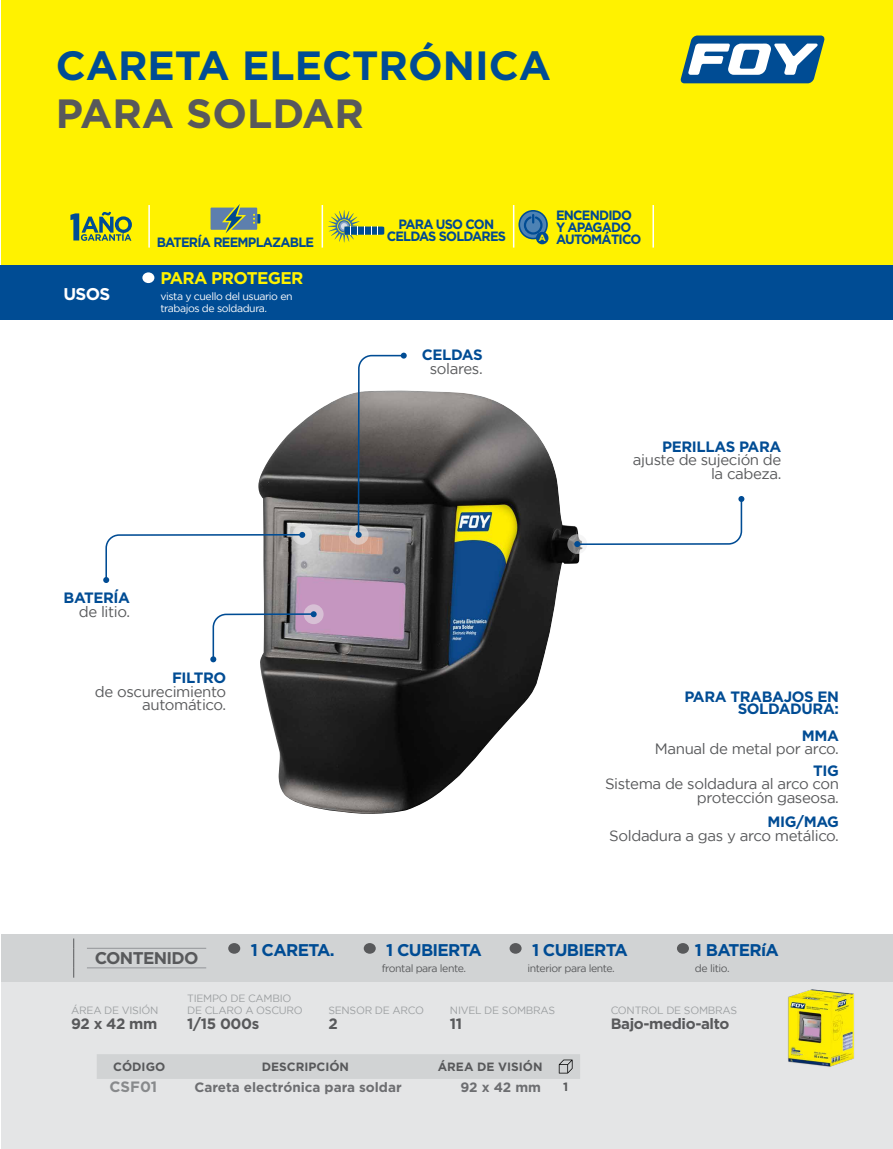
<style>
.page{position:relative;width:893px;height:1149px;background:#fff}
.page>*{position:absolute;margin:0;border:0;box-sizing:border-box;transform-origin:0 0}
.t1{font:700 40.8px "Gotham";color:#004c94}
.t2{font:700 40.8px "Gotham";color:#58595b}
.t3{font:700 16.95px "Gotham";letter-spacing:-.04em;color:#004c94}
.t4{font:700 16.95px "Gotham";letter-spacing:-.04em;color:#fff200}
.t5{font:700 16.95px "Gotham";letter-spacing:-.04em;color:#58595b}
.t6{font:700 16.95px "Gotham";color:#fff}
.t7{font:15px/13.5px "Gotham";letter-spacing:-.025em;color:#58595b;text-align:right}
.t8{font:700 15px/12px "Gotham";letter-spacing:-.025em;color:#004c94;text-align:right}
.t9{font:700 15px "Gotham";letter-spacing:-.025em;color:#58595b}
.t10{font:700 15px "Gotham";color:#888a8c}
.t11{font:700 13.5px/12px "Gotham";letter-spacing:-.06em;color:#004892;text-align:center;scale:.95 1}
.t12{font:700 13.5px "Gotham";color:#6d6e71}
.t13{font:700 12px "Gotham";color:#58595b}
.t14{font:10.5px/12px "Gotham";letter-spacing:-.025em;color:#9da0a2}
.t15{font:10.5px/12px "Gotham";letter-spacing:-.04em;color:#fff}
.t16{font:10.5px "Gotham";letter-spacing:-.04em;color:#58595b}
.t17{font:700 9px "Gotham";color:#fff200}
</style>
<div class="page">
<div style="left:1px;top:0;width:892px;height:292px;background:#fff200"></div>
<svg style="left:680px;top:35px;width:145px;height:48px"></svg>
<div style="left:0;top:265px;width:893px;height:54px;background:#004c94"></div>
<div style="left:1px;top:981px;width:892px;height:167px;background:#e4e5e6"></div>
<div style="left:1px;top:934px;width:892px;height:47px;background:#d1d3d4"></div>
<img style="left:258px;top:390px;width:322px;height:424px">
<div style="left:97px;top:1054px;width:483px;height:24px;background:#d1d3d4"></div>
<svg style="left:304px;top:604px;width:20px;height:20px"></svg>
<svg style="left:210px;top:611px;width:107px;height:51px"></svg>
<div style="left:292px;top:525px;width:20px;height:19px;background:#dddedd;border-radius:50%"></div>
<svg style="left:103px;top:531px;width:202px;height:52px"></svg>
<div style="left:142px;top:272px;width:12px;height:11px;background:#fff;border-radius:50%"></div>
<svg style="left:73px;top:938px;width:1px;height:39px"></svg>
<hr style="left:87px;top:947px;width:119px;height:1px;background:#939598">
<hr style="left:87px;top:967px;width:119px;height:1px;background:#939598">
<div style="left:228px;top:942px;width:12px;height:11px;background:#58595b;border-radius:50%"></div>
<div style="left:364px;top:942px;width:12px;height:11px;background:#58595b;border-radius:50%"></div>
<div style="left:510px;top:942px;width:12px;height:11px;background:#58595b;border-radius:50%"></div>
<div style="left:677px;top:942px;width:12px;height:11px;background:#58595b;border-radius:50%"></div>
<hr style="left:148px;top:205px;width:2px;height:42px;background:#fff">
<hr style="left:322px;top:205px;width:1px;height:42px;background:#fff">
<hr style="left:513px;top:205px;width:1px;height:42px;background:#fff">
<hr style="left:652px;top:205px;width:2px;height:42px;background:#fff">
<svg style="left:70px;top:212px;width:62px;height:29px"></svg>
<svg style="left:567px;top:534px;width:20px;height:20px"></svg>
<svg style="left:574px;top:496px;width:170px;height:51px"></svg>
<svg style="left:349px;top:524px;width:20px;height:20px"></svg>
<svg style="left:356px;top:352px;width:51px;height:185px"></svg>
<svg style="left:211px;top:204px;width:49px;height:29px"></svg>
<svg style="left:328px;top:210px;width:56px;height:33px"></svg>
<img style="left:779px;top:981px;width:81px;height:86px">
<svg style="left:518px;top:210px;width:30px;height:29px"></svg>
<div style="left:536px;top:232px;width:12px;height:12px;background:#004c94;border-radius:50%"></div>
<h1 class="t1" style="left:56px;top:42px;width:497px">CARETA ELECTRÓNICA</h1>
<h1 class="t2" style="left:56px;top:90px;width:310px">PARA SOLDAR</h1>
<p class="t6" style="left:63px;top:284px;width:48px">USOS</p>
<p class="t11" style="left:157px;top:236px;width:167px">BATERÍA REEMPLAZABLE</p>
<p class="t4" style="left:160px;top:268px;width:144px">PARA PROTEGER</p>
<p class="t15" style="left:160px;top:290px;width:134px">vista y cuello del usuario en trabajos de soldadura.</p>
<p class="t8" style="left:64px;top:591px;width:68px">BATERÍA</p>
<p class="t7" style="left:79px;top:604px;width:53px">de litio.</p>
<p class="t8" style="left:172px;top:671px;width:56px">FILTRO</p>
<p class="t7" style="left:95px;top:684px;width:133px">de oscurecimiento automático.</p>
<p class="t11" style="left:387px;top:217px;width:127px">PARA USO CON<br>CELDAS SOLDARES</p>
<p class="t11" style="left:556px;top:209px;width:91px;text-align:left">ENCENDIDO<br>Y APAGADO<br>AUTOMÁTICO</p>
<p class="t17" style="left:539px;top:232px;width:9px">A</p>
<p class="t8" style="left:422px;top:348px;width:62px">CELDAS</p>
<p class="t7" style="left:430px;top:361px;width:54px">solares.</p>
<p class="t8" style="left:662px;top:440px;width:121px">PERILLAS PARA</p>
<p class="t7" style="left:633px;top:453px;width:150px">ajuste de sujeción de la cabeza.</p>
<p class="t8" style="left:684px;top:689px;width:156px">PARA TRABAJOS EN<br>SOLDADURA:</p>
<p class="t8" style="left:802px;top:728px;width:39px">MMA</p>
<p class="t7" style="left:655px;top:741px;width:186px">Manual de metal por arco.</p>
<p class="t8" style="left:813px;top:763px;width:27px">TIG</p>
<p class="t7" style="left:605px;top:776px;width:235px">Sistema de soldadura al arco con protección gaseosa.</p>
<p class="t8" style="left:767px;top:815px;width:73px">MIG/MAG</p>
<p class="t7" style="left:609px;top:828px;width:231px">Soldadura a gas y arco metálico.</p>
<p class="t5" style="left:95px;top:948px;width:105px">CONTENIDO</p>
<p class="t3" style="left:251px;top:940px;width:86px">1 CARETA.</p>
<p class="t3" style="left:386px;top:940px;width:97px">1 CUBIERTA</p>
<p class="t16" style="left:382px;top:962px;width:86px">frontal para lente.</p>
<p class="t3" style="left:532px;top:940px;width:97px">1 CUBIERTA</p>
<p class="t3" style="left:695px;top:940px;width:86px">1 BATERíA</p>
<p class="t16" style="left:528px;top:962px;width:89px">interior para lente.</p>
<p class="t16" style="left:695px;top:962px;width:36px">de litio.</p>
<p class="t14" style="left:71px;top:1003px;width:89px">ÁREA DE VISIÓN</p>
<p class="t14" style="left:187px;top:991px;width:117px">TIEMPO DE CAMBIO<br>DE CLARO A OSCURO</p>
<p class="t14" style="left:328px;top:1003px;width:97px">SENSOR DE ARCO</p>
<p class="t14" style="left:450px;top:1003px;width:107px">NIVEL DE SOMBRAS</p>
<p class="t14" style="left:611px;top:1003px;width:128px">CONTROL DE SOMBRAS</p>
<p class="t9" style="left:71px;top:1014px;width:88px">92 x 42 mm</p>
<p class="t9" style="left:187px;top:1014px;width:74px">1/15 000s</p>
<p class="t9" style="left:328px;top:1014px;width:11px">2</p>
<p class="t9" style="left:450px;top:1014px;width:14px">11</p>
<p class="t9" style="left:611px;top:1014px;width:120px">Bajo-medio-alto</p>
<p class="t13" style="left:113px;top:1059px;width:54px">CÓDIGO</p>
<p class="t13" style="left:262px;top:1059px;width:89px">DESCRIPCIÓN</p>
<p class="t13" style="left:438px;top:1059px;width:106px">ÁREA DE VISIÓN</p>
<p class="t10" style="left:109px;top:1077px;width:49px">CSF01</p>
<p class="t12" style="left:195px;top:1078px;width:209px">Careta electrónica para soldar</p>
<p class="t12" style="left:460px;top:1078px;width:82px">92 x 42 mm</p>
<p class="t13" style="left:563px;top:1079px;width:7px">1</p>
</div>
